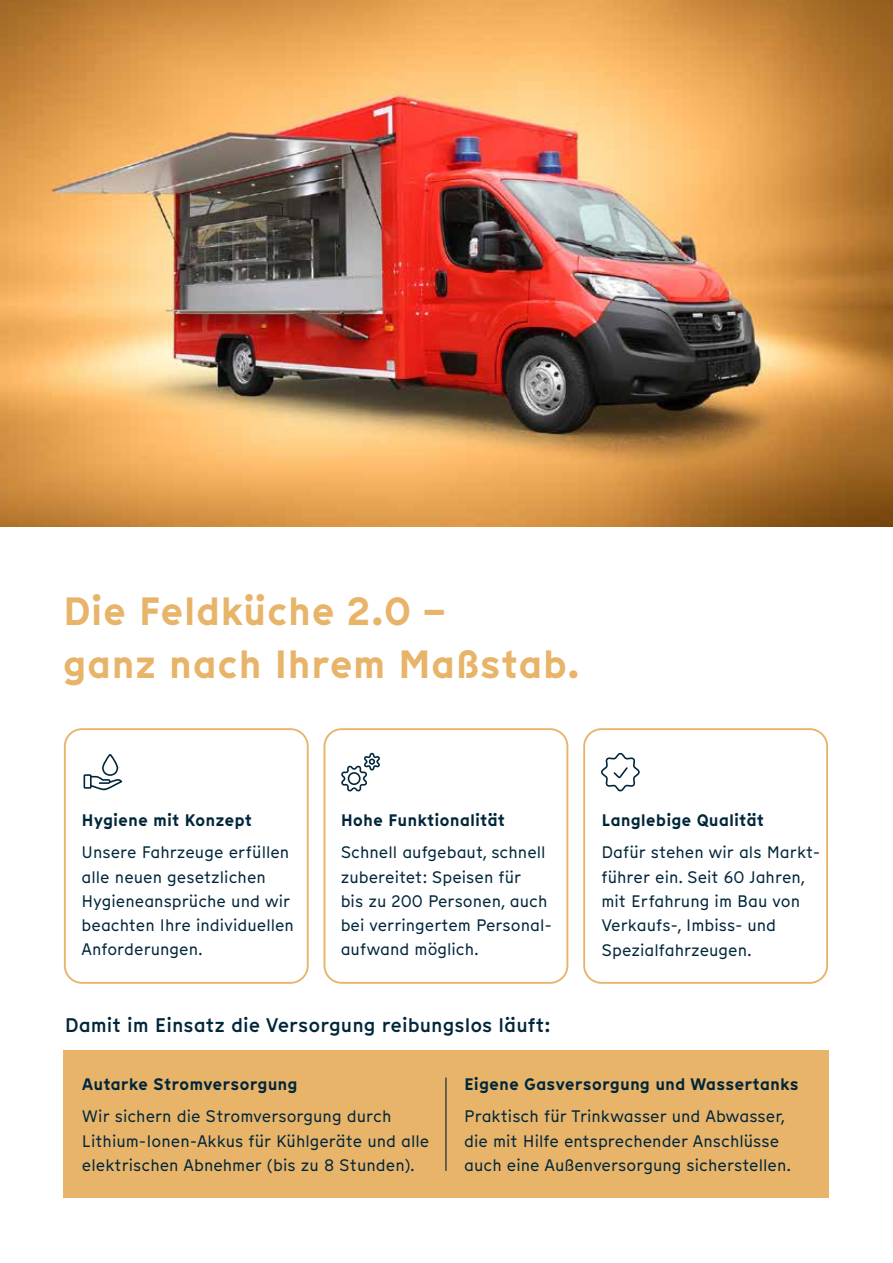
<style>
.page{position:relative;width:893px;height:1263px;background:#fff}
.page>*{position:absolute;margin:0;border:0;box-sizing:border-box;transform-origin:0 0}
.t1{font:700 39.45px/52.9px "Munken Sans";color:#e8b46a}
.t2{font:500 19.65px "Munken Sans";color:#00263a}
.t3{font:16.65px/24.3px "Munken Sans";color:#00263a}
.t4{font:700 16.65px "Munken Sans";color:#00263a}
</style>
<div class="page">
<img style="left:0;top:0;width:893px;height:526px">
<div style="left:64px;top:1050px;width:765px;height:148px;background:#e8b46a"></div>
<hr style="left:445px;top:1077px;width:1px;height:94px;background:#00263a">
<div style="left:64px;top:728px;width:245px;height:256px;border:2px solid #e8b46a;border-radius:17px"></div>
<div style="left:324px;top:728px;width:244px;height:256px;border:2px solid #e8b46a;border-radius:17px"></div>
<div style="left:583px;top:728px;width:245px;height:256px;border:2px solid #e8b46a;border-radius:17px"></div>
<svg style="left:84px;top:754px;width:38px;height:36px"></svg>
<svg style="left:341px;top:753px;width:39px;height:39px"></svg>
<svg style="left:601px;top:752px;width:39px;height:39px"></svg>
<h1 class="t1" style="left:63px;top:583px;width:519px">Die Feldküche 2.0 –<br>ganz nach Ihrem Maßstab.</h1>
<p class="t4" style="left:82px;top:807px;width:172px">Hygiene mit Konzept</p>
<p class="t3" style="left:82px;top:840px;width:214px">Unsere Fahrzeuge erfüllen alle neuen gesetzlichen<br>Hygieneansprüche und wir beachten Ihre individuellen<br>Anforderungen.</p>
<p class="t4" style="left:341px;top:807px;width:166px">Hohe Funktionalität</p>
<p class="t3" style="left:341px;top:840px;width:213px">Schnell aufgebaut, schnell zubereitet: Speisen für<br>bis zu 200 Personen, auch bei verringertem Personal&shy;aufwand möglich.</p>
<p class="t2" style="left:65px;top:1011px;width:488px">Damit im Einsatz die Versorgung reibungslos läuft:</p>
<p class="t4" style="left:601px;top:808px;width:164px">Langlebige Qualität</p>
<p class="t3" style="left:601px;top:840px;width:220px">Dafür stehen wir als Markt&shy;führer ein. Seit 60 Jahren, mit Erfahrung im Bau von<br>Verkaufs-, Imbiss- und<br>Spezialfahrzeugen.</p>
<p class="t4" style="left:82px;top:1071px;width:217px">Autarke Stromversorgung</p>
<p class="t3" style="left:82px;top:1104px;width:349px">Wir sichern die Stromversorgung durch<br>Lithium-Ionen-Akkus für Kühlgeräte und alle elektrischen Abnehmer (bis zu 8 Stunden).</p>
<p class="t4" style="left:464px;top:1071px;width:336px">Eigene Gasversorgung und Wassertanks</p>
<p class="t3" style="left:464px;top:1104px;width:329px">Praktisch für Trinkwasser und Abwasser, die mit Hilfe entsprechender Anschlüsse auch eine Außenversorgung sicherstellen.</p>
</div>
